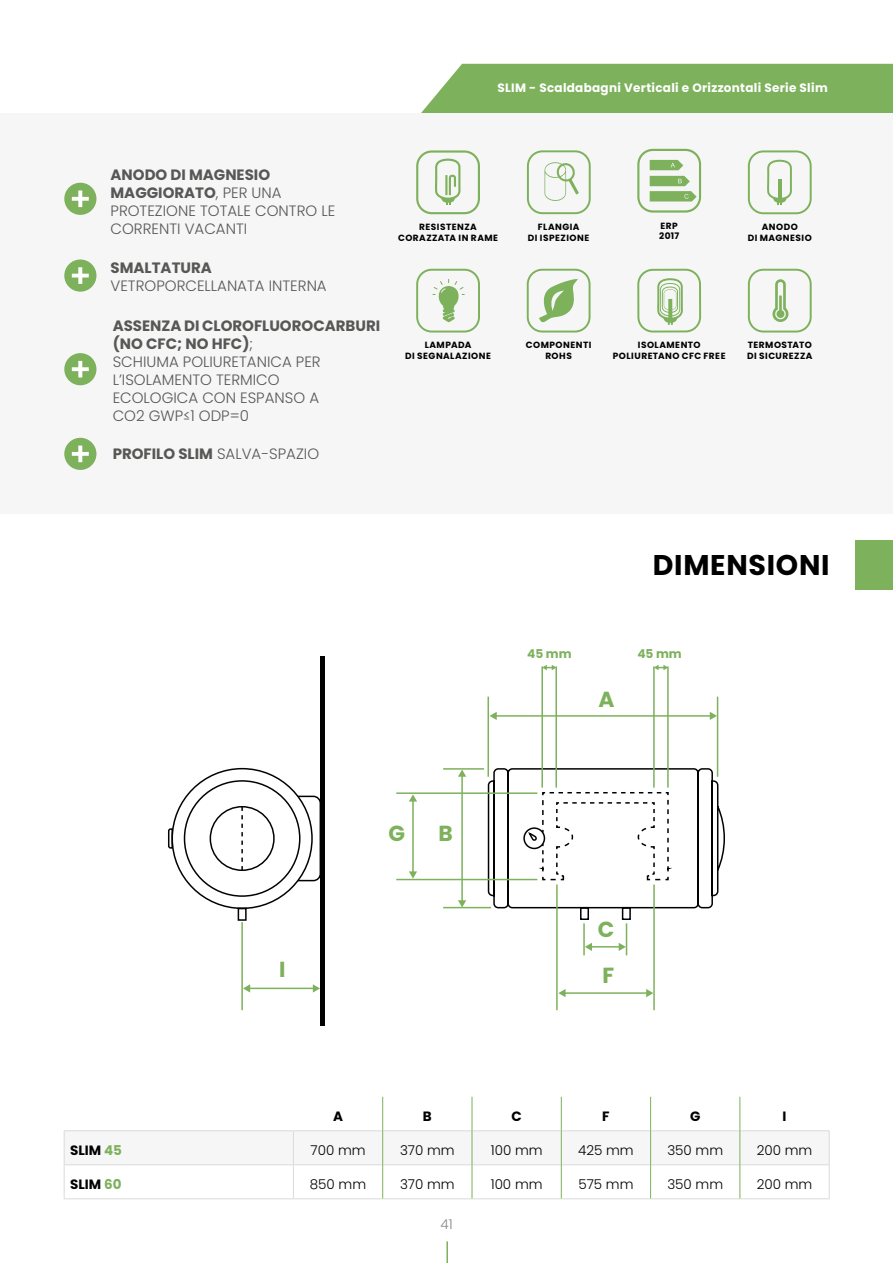
<style>
.page{position:relative;width:893px;height:1263px;background:#fff}
.page>*{position:absolute;margin:0;border:0;box-sizing:border-box;transform-origin:0 0}
.t1{font:700 28.5px "Poppins";letter-spacing:.025em;color:#000}
.t2{font:700 21.75px "Poppins";color:#7db15c}
.t3{font:300 15px/18px "Poppins";color:#575756}
.t4{font:700 15px "Poppins";color:#575756}
.t5{font:300 13.5px "Poppins";color:#000}
.t6{font:700 13.5px "Poppins";color:#000}
.t7{font:300 13.5px "Poppins";color:#878787}
.t8{font:700 12.15px "Poppins";letter-spacing:.025em;color:#fff}
.t9{font:700 12.15px "Poppins";color:#7db15c}
.t10{font:700 9px/10.8px "Poppins";letter-spacing:.055em;color:#000;text-align:center}
.s1{font-weight:700}
.s2{color:#7db15c}
</style>
<div class="page">
<hr style="left:446px;top:1241px;width:2px;height:22px;background:#7db15c">
<div style="left:421px;top:64px;width:472px;height:49px;background:#7db15c"></div>
<div style="left:0;top:113px;width:893px;height:401px;background:#f6f6f6"></div>
<div style="left:65px;top:1131px;width:764px;height:33px;background:#f6f6f6"></div>
<hr style="left:64px;top:1130px;width:229px;height:1px;background:#dadada">
<hr style="left:64px;top:1131px;width:1px;height:33px;background:#dadada">
<hr style="left:293px;top:1130px;width:89px;height:1px;background:#dadada">
<hr style="left:383px;top:1130px;width:89px;height:1px;background:#dadada">
<hr style="left:472px;top:1130px;width:89px;height:1px;background:#dadada">
<hr style="left:562px;top:1130px;width:88px;height:1px;background:#dadada">
<hr style="left:651px;top:1130px;width:88px;height:1px;background:#dadada">
<hr style="left:740px;top:1130px;width:90px;height:1px;background:#dadada">
<hr style="left:829px;top:1131px;width:1px;height:33px;background:#dadada">
<hr style="left:64px;top:1164px;width:229px;height:1px;background:#dadada">
<hr style="left:64px;top:1165px;width:1px;height:33px;background:#dadada">
<hr style="left:293px;top:1164px;width:89px;height:1px;background:#dadada">
<hr style="left:383px;top:1164px;width:89px;height:1px;background:#dadada">
<hr style="left:472px;top:1164px;width:89px;height:1px;background:#dadada">
<hr style="left:562px;top:1164px;width:88px;height:1px;background:#dadada">
<hr style="left:651px;top:1164px;width:88px;height:1px;background:#dadada">
<hr style="left:740px;top:1164px;width:90px;height:1px;background:#dadada">
<hr style="left:829px;top:1165px;width:1px;height:33px;background:#dadada">
<hr style="left:64px;top:1198px;width:229px;height:1px;background:#dadada">
<hr style="left:293px;top:1198px;width:90px;height:1px;background:#dadada">
<hr style="left:383px;top:1198px;width:89px;height:1px;background:#dadada">
<hr style="left:472px;top:1198px;width:89px;height:1px;background:#dadada">
<hr style="left:561px;top:1198px;width:90px;height:1px;background:#dadada">
<hr style="left:651px;top:1198px;width:89px;height:1px;background:#dadada">
<hr style="left:740px;top:1198px;width:90px;height:1px;background:#dadada">
<hr style="left:382px;top:1097px;width:1px;height:34px;background:#7db15c">
<hr style="left:472px;top:1097px;width:1px;height:34px;background:#7db15c">
<hr style="left:561px;top:1097px;width:1px;height:34px;background:#7db15c">
<hr style="left:650px;top:1097px;width:1px;height:34px;background:#7db15c">
<hr style="left:739px;top:1097px;width:1px;height:34px;background:#7db15c">
<hr style="left:382px;top:1131px;width:1px;height:34px;background:#7db15c">
<hr style="left:472px;top:1131px;width:1px;height:34px;background:#7db15c">
<hr style="left:561px;top:1131px;width:1px;height:34px;background:#7db15c">
<hr style="left:650px;top:1131px;width:1px;height:34px;background:#7db15c">
<hr style="left:739px;top:1131px;width:1px;height:34px;background:#7db15c">
<hr style="left:382px;top:1165px;width:1px;height:33px;background:#7db15c">
<hr style="left:472px;top:1165px;width:1px;height:33px;background:#7db15c">
<hr style="left:561px;top:1165px;width:1px;height:33px;background:#7db15c">
<hr style="left:650px;top:1165px;width:1px;height:33px;background:#7db15c">
<hr style="left:739px;top:1165px;width:1px;height:33px;background:#7db15c">
<hr style="left:293px;top:1131px;width:1px;height:33px;background:#dadada">
<hr style="left:293px;top:1165px;width:1px;height:33px;background:#dadada">
<div style="left:64px;top:183px;width:32px;height:32px;background:#7db15c;border-radius:50%"></div>
<svg style="left:72px;top:190px;width:17px;height:17px"></svg>
<div style="left:64px;top:259px;width:32px;height:33px;background:#7db15c;border-radius:50%"></div>
<svg style="left:72px;top:267px;width:17px;height:17px"></svg>
<div style="left:64px;top:353px;width:32px;height:32px;background:#7db15c;border-radius:50%"></div>
<svg style="left:72px;top:361px;width:17px;height:16px"></svg>
<div style="left:64px;top:438px;width:32px;height:32px;background:#7db15c;border-radius:50%"></div>
<svg style="left:72px;top:446px;width:17px;height:16px"></svg>
<svg style="left:748px;top:150px;width:64px;height:64px"></svg>
<svg style="left:527px;top:269px;width:63px;height:63px"></svg>
<svg style="left:416px;top:150px;width:64px;height:64px"></svg>
<svg style="left:748px;top:269px;width:64px;height:63px"></svg>
<svg style="left:416px;top:269px;width:64px;height:63px"></svg>
<svg style="left:637px;top:269px;width:64px;height:63px"></svg>
<svg style="left:527px;top:150px;width:64px;height:64px"></svg>
<hr style="left:320px;top:656px;width:4px;height:370px;background:#020203">
<svg style="left:186px;top:767px;width:539px;height:154px"></svg>
<svg style="left:168px;top:795px;width:154px;height:87px"></svg>
<svg style="left:585px;top:943px;width:41px;height:8px"></svg>
<hr style="left:495px;top:715px;width:216px;height:2px;background:#7db15c">
<svg style="left:490px;top:712px;width:7px;height:8px"></svg>
<svg style="left:710px;top:712px;width:7px;height:8px"></svg>
<hr style="left:249px;top:988px;width:65px;height:1px;background:#7db15c">
<svg style="left:243px;top:984px;width:7px;height:8px"></svg>
<svg style="left:313px;top:984px;width:7px;height:8px"></svg>
<hr style="left:461px;top:775px;width:2px;height:126px;background:#7db15c">
<svg style="left:458px;top:770px;width:8px;height:7px"></svg>
<svg style="left:458px;top:900px;width:8px;height:7px"></svg>
<hr style="left:412px;top:800px;width:2px;height:73px;background:#7db15c">
<svg style="left:409px;top:794px;width:8px;height:7px"></svg>
<svg style="left:409px;top:871px;width:8px;height:7px"></svg>
<hr style="left:583px;top:923px;width:2px;height:32px;background:#7db15c">
<hr style="left:626px;top:923px;width:1px;height:32px;background:#7db15c">
<hr style="left:541px;top:666px;width:2px;height:122px;background:#7db15c">
<hr style="left:487px;top:697px;width:2px;height:80px;background:#7db15c">
<hr style="left:717px;top:697px;width:1px;height:80px;background:#7db15c">
<hr style="left:555px;top:666px;width:2px;height:122px;background:#7db15c">
<hr style="left:653px;top:666px;width:2px;height:122px;background:#7db15c">
<hr style="left:667px;top:666px;width:2px;height:122px;background:#7db15c">
<hr style="left:556px;top:884px;width:2px;height:126px;background:#7db15c">
<hr style="left:241px;top:922px;width:2px;height:88px;background:#7db15c">
<hr style="left:653px;top:884px;width:2px;height:126px;background:#7db15c">
<hr style="left:396px;top:792px;width:141px;height:2px;background:#7db15c">
<hr style="left:443px;top:768px;width:41px;height:2px;background:#7db15c">
<hr style="left:443px;top:907px;width:48px;height:1px;background:#7db15c">
<hr style="left:396px;top:879px;width:141px;height:1px;background:#7db15c">
<hr style="left:564px;top:992px;width:83px;height:2px;background:#7db15c">
<svg style="left:558px;top:989px;width:8px;height:8px"></svg>
<svg style="left:646px;top:989px;width:7px;height:8px"></svg>
<svg style="left:542px;top:665px;width:14px;height:5px"></svg>
<svg style="left:654px;top:665px;width:14px;height:5px"></svg>
<svg style="left:637px;top:149px;width:64px;height:64px"></svg>
<div style="left:855px;top:541px;width:38px;height:49px;background:#7db15c"></div>
<p class="t8" style="left:497px;top:80px;width:332px">SLIM - Scaldabagni Verticali e Orizzontali Serie Slim</p>
<p class="t3" style="left:111px;top:166px;width:226px"><span class="s1">ANODO DI MAGNESIO<br>MAGGIORATO</span>, PER UNA<br>PROTEZIONE TOTALE CONTRO LE<br>CORRENTI VACANTI</p>
<p class="t4" style="left:111px;top:259px;width:103px">SMALTATURA</p>
<p class="t3" style="left:111px;top:277px;width:218px">VETROPORCELLANATA INTERNA</p>
<p class="t3" style="left:113px;top:317px;width:269px"><span class="s1">ASSENZA DI CLOROFLUOROCARBURI (NO CFC; NO HFC)</span>;<br>SCHIUMA POLIURETANICA PER<br>L’ISOLAMENTO TERMICO<br>ECOLOGICA CON ESPANSO A<br>CO2 GWP≤1 ODP=0</p>
<p class="t3" style="left:113px;top:445px;width:208px"><span class="s1">PROFILO SLIM</span> SALVA-SPAZIO</p>
<p class="t10" style="left:398px;top:222px;width:101px">RESISTENZA<br>CORAZZATA IN RAME</p>
<p class="t10" style="left:528px;top:222px;width:63px">FLANGIA<br>DI ISPEZIONE</p>
<p class="t10" style="left:659px;top:220px;width:22px;text-align:left">ERP<br>2017</p>
<p class="t10" style="left:526px;top:340px;width:67px">COMPONENTI<br>ROHS</p>
<p class="t10" style="left:405px;top:340px;width:87px">LAMPADA<br>DI SEGNALAZIONE</p>
<p class="t10" style="left:613px;top:340px;width:114px">ISOLAMENTO<br>POLIURETANO CFC FREE</p>
<p class="t10" style="left:748px;top:222px;width:65px">ANODO<br>DI MAGNESIO</p>
<p class="t10" style="left:747px;top:340px;width:67px;text-align:left">TERMOSTATO<br>DI SICUREZZA</p>
<h1 class="t1" style="left:653px;top:548px;width:178px">DIMENSIONI</h1>
<p class="t9" style="left:527px;top:647px;width:46px">45 mm</p>
<p class="t9" style="left:637px;top:647px;width:46px">45 mm</p>
<h2 class="t2" style="left:598px;top:686px;width:18px">A</h2>
<h2 class="t2" style="left:279px;top:957px;width:8px">I</h2>
<h2 class="t2" style="left:388px;top:820px;width:18px">G</h2>
<h2 class="t2" style="left:439px;top:820px;width:16px">B</h2>
<h2 class="t2" style="left:598px;top:916px;width:18px">C</h2>
<p class="t6" style="left:333px;top:1108px;width:11px">A</p>
<p class="t6" style="left:423px;top:1108px;width:10px">B</p>
<p class="t6" style="left:511px;top:1108px;width:12px">C</p>
<p class="t6" style="left:602px;top:1108px;width:9px">F</p>
<p class="t6" style="left:690px;top:1108px;width:12px">G</p>
<p class="t6" style="left:783px;top:1108px;width:5px">I</p>
<p class="t6" style="left:70px;top:1142px;width:53px">SLIM <span class="s2">45</span></p>
<p class="t5" style="left:310px;top:1142px;width:57px">700 mm</p>
<p class="t5" style="left:400px;top:1142px;width:56px">370 mm</p>
<p class="t5" style="left:491px;top:1142px;width:53px">100 mm</p>
<p class="t5" style="left:578px;top:1142px;width:57px">425 mm</p>
<p class="t5" style="left:667px;top:1142px;width:57px">350 mm</p>
<p class="t5" style="left:757px;top:1142px;width:57px">200 mm</p>
<p class="t6" style="left:70px;top:1176px;width:53px">SLIM <span class="s2">60</span></p>
<p class="t5" style="left:310px;top:1176px;width:58px">850 mm</p>
<p class="t5" style="left:400px;top:1176px;width:56px">370 mm</p>
<p class="t5" style="left:491px;top:1176px;width:53px">100 mm</p>
<p class="t5" style="left:578px;top:1176px;width:57px">575 mm</p>
<p class="t5" style="left:667px;top:1176px;width:57px">350 mm</p>
<p class="t5" style="left:757px;top:1176px;width:57px">200 mm</p>
<p class="t7" style="left:440px;top:1216px;width:14px">41</p>
</div>
